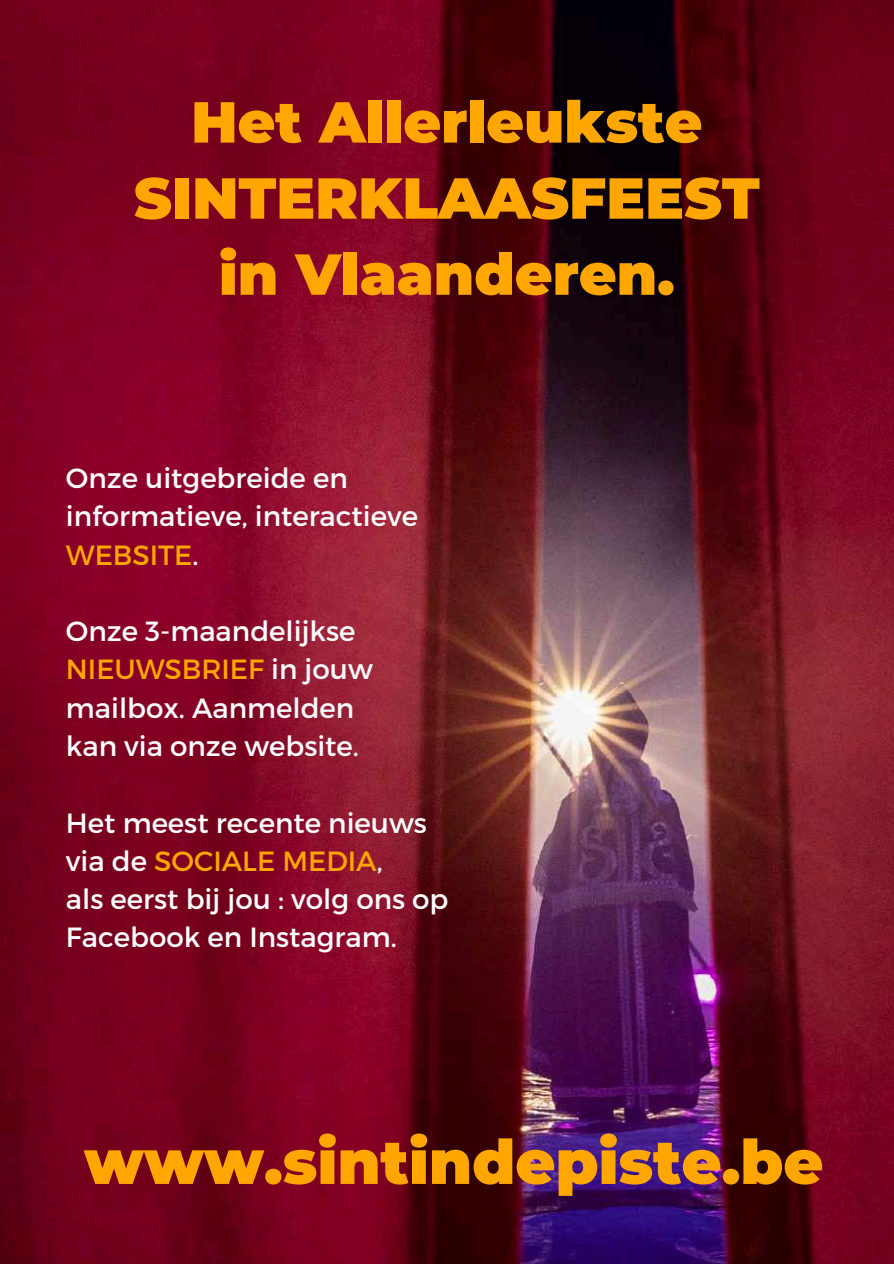
<style>
.page{position:relative;width:894px;height:1264px;background:#fff}
.page>*{position:absolute;margin:0;border:0;box-sizing:border-box;transform-origin:0 0}
.t1{font:900 61.35px "Montserrat";color:#ffa600}
.t2{font:900 57.75px/76.1px "Montserrat";color:#ffa600;text-align:center}
.t3{font:27.75px/38.2px "Montserrat";color:#fff}
.s1{color:#ffa600}
</style>
<div class="page">
<img style="left:0;top:0;width:893px;height:1263px">
<h2 class="t2" style="left:134px;top:84px;width:627px">Het Allerleukste<br>SINTERKLAASFEEST in Vlaanderen.</h2>
<p class="t3" style="left:66px;top:458px;width:353px">Onze uitgebreide en informatieve, interactieve<br><span class="s1">WEBSITE</span>.</p>
<p class="t3" style="left:66px;top:611px;width:308px">Onze 3-maandelijkse<br><span class="s1">NIEUWSBRIEF</span> in jouw mailbox. Aanmelden kan via onze website.</p>
<p class="t3" style="left:66px;top:802px;width:384px">Het meest recente nieuws via de <span class="s1">SOCIALE MEDIA</span>,<br>als eerst bij jou : volg ons op<br>Facebook en Instagram.</p>
<h1 class="t1" style="left:84px;top:1124px;width:740px">www.sintindepiste.be</h1>
</div>
